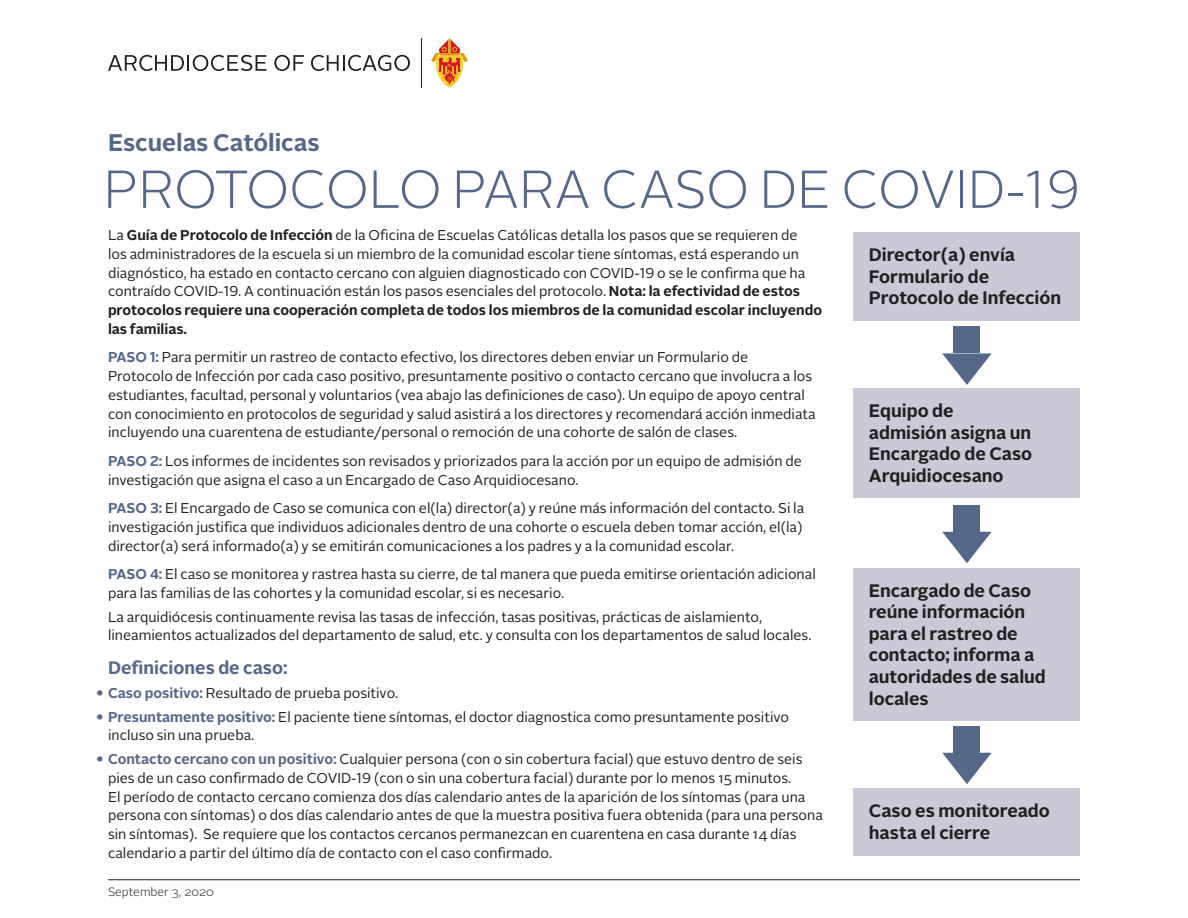
<style>
.page{position:relative;width:1188px;height:918px;background:#fff}
.page>*{position:absolute;margin:0;border:0;box-sizing:border-box;transform-origin:0 0}
.head1{font:300 53.25px "Alright Sans";letter-spacing:-.005em;color:#566889}
.head1-2{font:700 24px "Alright Sans";color:#566889}
.t1{font:700 18px/21.6px "Alright Sans";letter-spacing:-.005em;color:#231f20}
.text_10_13{font:700 18px "Alright Sans";color:#566889}
.text_10_13-2{font:14.25px/18.8px "Alright Sans";color:#231f20}
.t2{font:300 12px "Alright Sans";color:#231f20}
.s1{font-weight:700}
.s2{font-weight:700;color:#566889}
.s3{font-size:19.5px;color:#566889}
</style>
<div class="page">
<hr style="left:422px;top:38px;width:1px;height:50px;background:#231f20">
<svg style="left:108px;top:55px;width:158px;height:16px"></svg>
<svg style="left:274px;top:55px;width:30px;height:16px"></svg>
<svg style="left:311px;top:55px;width:99px;height:16px"></svg>
<svg style="left:431px;top:38px;width:37px;height:50px"></svg>
<hr style="left:108px;top:879px;width:972px;height:1px;background:#231f20">
<div style="left:854px;top:232px;width:226px;height:89px;background:#c9cad6"></div>
<div style="left:854px;top:388px;width:226px;height:110px;background:#c9cad6"></div>
<div style="left:854px;top:568px;width:226px;height:153px;background:#c9cad6"></div>
<div style="left:854px;top:788px;width:226px;height:68px;background:#c9cad6"></div>
<div style="left:953px;top:326px;width:27px;height:27px;background:#566889"></div>
<svg style="left:942px;top:353px;width:50px;height:32px"></svg>
<div style="left:953px;top:505px;width:27px;height:27px;background:#566889"></div>
<svg style="left:942px;top:532px;width:50px;height:31px"></svg>
<div style="left:953px;top:726px;width:27px;height:27px;background:#566889"></div>
<svg style="left:942px;top:753px;width:50px;height:31px"></svg>
<p class="head1-2" style="left:108px;top:126px;width:213px">Escuelas Católicas</p>
<p class="head1" style="left:104px;top:153px;width:978px">PROTOCOLO PARA CASO DE COVID-19</p>
<p class="t1" style="left:869px;top:244px;width:194px">Director(a) envía<br>Formulario de<br>Protocolo de Infección</p>
<p class="text_10_13-2" style="left:108px;top:226px;width:716px">La <span class="s1">Guía de Protocolo de Infección</span> de la Oficina de Escuelas Católicas detalla los pasos que se requieren de<br>los administradores de la escuela si un miembro de la comunidad escolar tiene síntomas, está esperando un diagnóstico, ha estado en contacto cercano con alguien diagnosticado con COVID-19 o se le confirma que ha contraído COVID-19. A continuación están los pasos esenciales del protocolo. <span class="s1">Nota: la efectividad de estos protocolos requiere una cooperación completa de todos los miembros de la comunidad escolar incluyendo las familias.</span></p>
<p class="text_10_13-2" style="left:108px;top:348px;width:709px"><span class="s2">PASO 1:</span> Para permitir un rastreo de contacto efectivo, los directores deben enviar un Formulario de Protocolo de Infección por cada caso positivo, presuntamente positivo o contacto cercano que involucra a los estudiantes, facultad, personal y voluntarios (vea abajo las definiciones de caso). Un equipo de apoyo central con conocimiento en protocolos de seguridad y salud asistirá a los directores y recomendará acción inmediata incluyendo una cuarentena de estudiante/personal o remoción de una cohorte de salón de clases.</p>
<p class="text_10_13-2" style="left:108px;top:452px;width:695px"><span class="s2">PASO 2:</span> Los informes de incidentes son revisados y priorizados para la acción por un equipo de admisión de investigación que asigna el caso a un Encargado de Caso Arquidiocesano.</p>
<p class="text_10_13-2" style="left:108px;top:499px;width:698px"><span class="s2">PASO 3:</span> El Encargado de Caso se comunica con el(la) director(a) y reúne más información del contacto. Si la investigación justifica que individuos adicionales dentro de una cohorte o escuela deben tomar acción, el(la) director(a) será informado(a) y se emitirán comunicaciones a los padres y a la comunidad escolar.</p>
<p class="text_10_13-2" style="left:108px;top:565px;width:709px"><span class="s2">PASO 4:</span> El caso se monitorea y rastrea hasta su cierre, de tal manera que pueda emitirse orientación adicional para las familias de las cohortes y la comunidad escolar, si es necesario.</p>
<p class="text_10_13-2" style="left:108px;top:607px;width:705px">La arquidiócesis continuamente revisa las tasas de infección, tasas positivas, prácticas de aislamiento, lineamientos actualizados del departamento de salud, etc. y consulta con los departamentos de salud locales.</p>
<p class="text_10_13" style="left:108px;top:655px;width:181px">Definiciones de caso:</p>
<p class="text_10_13-2" style="left:94px;top:684px;width:305px"><span class="s3">•</span> <span class="s2">Caso positivo:</span> Resultado de prueba positivo.</p>
<p class="text_10_13-2" style="left:108px;top:708px;width:683px;text-indent:-14px"><span class="s3">•</span> <span class="s2">Presuntamente positivo:</span> El paciente tiene síntomas, el doctor diagnostica como presuntamente positivo incluso sin una prueba.</p>
<p class="text_10_13-2" style="left:108px;top:750px;width:716px;text-indent:-14px"><span class="s3">•</span> <span class="s2">Contacto cercano con un positivo:</span> Cualquier persona (con o sin cobertura facial) que estuvo dentro de seis pies de un caso confirmado de COVID-19 (con o sin una cobertura facial) durante por lo menos 15 minutos.<br>El período de contacto cercano comienza dos días calendario antes de la aparición de los síntomas (para una persona con síntomas) o dos días calendario antes de que la muestra positiva fuera obtenida (para una persona sin síntomas). Se requiere que los contactos cercanos permanezcan en cuarentena en casa durante 14 días calendario a partir del último día de contacto con el caso confirmado.</p>
<p class="t2" style="left:108px;top:884px;width:108px">September 3, 2020</p>
<p class="t1" style="left:869px;top:400px;width:165px">Equipo de admisión asigna un<br>Encargado de Caso<br>Arquidiocesano</p>
<p class="t1" style="left:869px;top:580px;width:179px">Encargado de Caso reúne información para el rastreo de contacto; informa a autoridades de salud locales</p>
<p class="t1" style="left:869px;top:800px;width:183px">Caso es monitoreado hasta el cierre</p>
</div>
